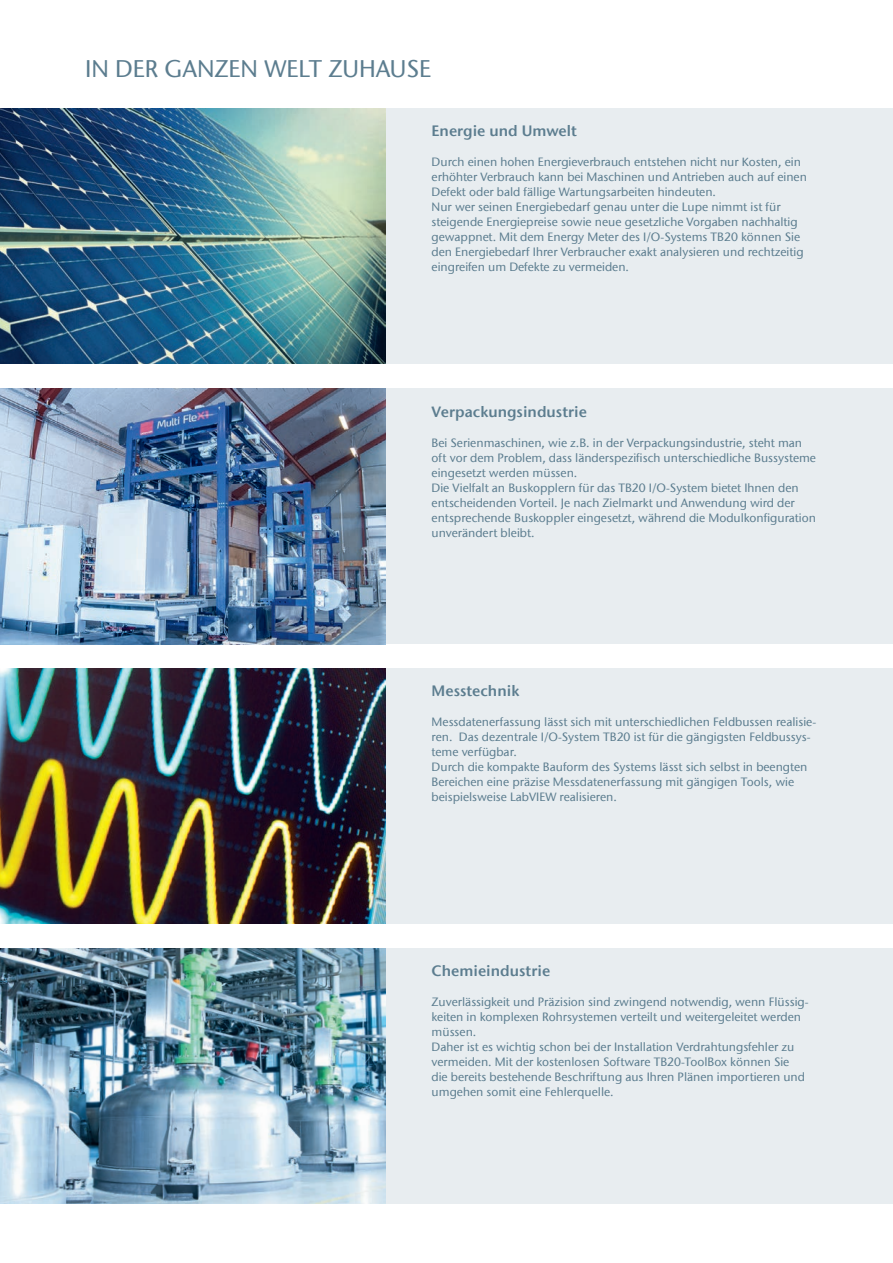
<style>
.page{position:relative;width:893px;height:1263px;background:#fff}
.page>*{position:absolute;margin:0;border:0;box-sizing:border-box;transform-origin:0 0}
.t1{font:500 24px "ITC Stone Sans Com";color:#5c7d8f}
.t2{font:15px "ITC Stone Sans Com Semi";color:#5c7d8f}
.t3{font:500 12px/15px "ITC Stone Sans Com";color:#5c7d8f}
</style>
<div class="page">
<div style="left:0;top:108px;width:893px;height:256px;background:#e8edf0"></div>
<img style="left:0;top:108px;width:385px;height:256px">
<div style="left:0;top:388px;width:893px;height:255px;background:#e8edf0"></div>
<img style="left:0;top:388px;width:385px;height:256px">
<div style="left:0;top:668px;width:893px;height:255px;background:#e8edf0"></div>
<img style="left:0;top:668px;width:385px;height:255px">
<div style="left:0;top:948px;width:893px;height:255px;background:#e8edf0"></div>
<img style="left:0;top:948px;width:385px;height:255px">
<h1 class="t1" style="left:85px;top:54px;width:348px">IN DER GANZEN WELT ZUHAUSE</h1>
<p class="t2" style="left:432px;top:122px;width:147px">Energie und Umwelt</p>
<p class="t3" style="left:432px;top:155px;width:377px">Durch einen hohen Energieverbrauch entstehen nicht nur Kosten, ein erhöhter Verbrauch kann bei Maschinen und Antrieben auch auf einen Defekt oder bald fällige Wartungsarbeiten hindeuten.<br>Nur wer seinen Energiebedarf genau unter die Lupe nimmt ist für steigende Energiepreise sowie neue gesetzliche Vorgaben nachhaltig gewappnet. Mit dem Energy Meter des I/O-Systems TB20 können Sie den Energiebedarf Ihrer Verbraucher exakt analysieren und rechtzeitig eingreifen um Defekte zu vermeiden.</p>
<p class="t2" style="left:432px;top:403px;width:157px">Verpackungsindustrie</p>
<p class="t3" style="left:432px;top:435px;width:386px">Bei Serienmaschinen, wie z.B. in der Verpackungsindustrie, steht man oft vor dem Problem, dass länderspezifisch unterschiedliche Bussysteme eingesetzt werden müssen.<br>Die Vielfalt an Buskopplern für das TB20 I/O-System bietet Ihnen den entscheidenden Vorteil. Je nach Zielmarkt und Anwendung wird der entsprechende Buskoppler eingesetzt, während die Modulkonfiguration unverändert bleibt.</p>
<p class="t2" style="left:432px;top:681px;width:89px">Messtechnik</p>
<p class="t3" style="left:432px;top:714px;width:386px">Messdatenerfassung lässt sich mit unterschiedlichen Feldbussen realisie&shy;ren. Das dezentrale I/O-System TB20 ist für die gängigsten Feldbussys&shy;teme verfügbar.<br>Durch die kompakte Bauform des Systems lässt sich selbst in beengten Bereichen eine präzise Messdatenerfassung mit gängigen Tools, wie beispielsweise LabVIEW realisieren.</p>
<p class="t2" style="left:432px;top:962px;width:120px">Chemieindustrie</p>
<p class="t3" style="left:432px;top:995px;width:378px">Zuverlässigkeit und Präzision sind zwingend notwendig, wenn Flüssig&shy;keiten in komplexen Rohrsystemen verteilt und weitergeleitet werden müssen.<br>Daher ist es wichtig schon bei der Installation Verdrahtungsfehler zu vermeiden. Mit der kostenlosen Software TB20-ToolBox können Sie<br>die bereits bestehende Beschriftung aus Ihren Plänen importieren und umgehen somit eine Fehlerquelle.</p>
</div>
